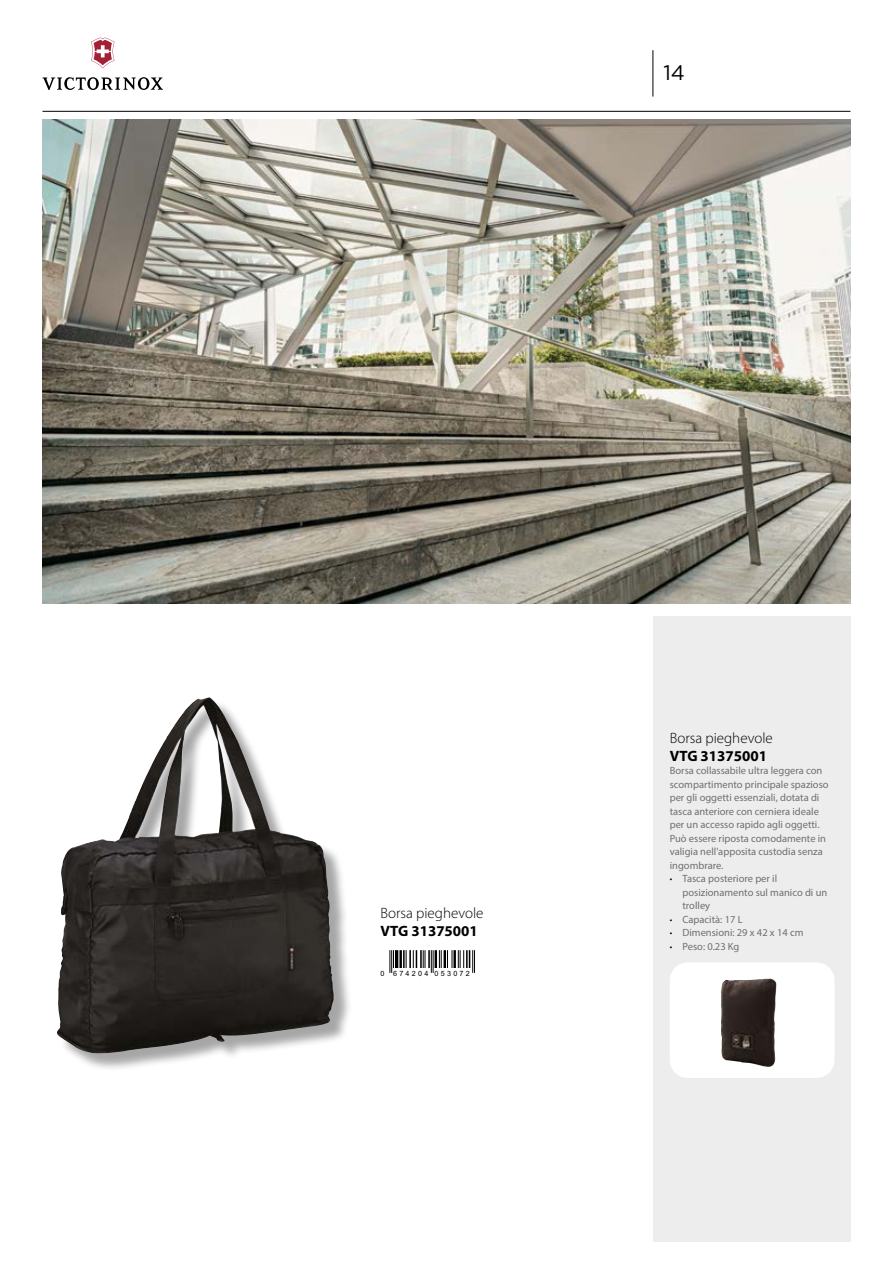
<style>
.page{position:relative;width:893px;height:1263px;background:#fff}
.page>*{position:absolute;margin:0;border:0;box-sizing:border-box;transform-origin:0 0}
.t1{font:21px "Gotham";color:#000}
.t2{font:300 15px "Myriad Pro";color:#000}
.t3{font:700 15px "Myriad Pro";color:#000}
.t4{font:10.5px/13.5px "Myriad Pro";color:#706f6f}
.t5{font:7.2px "Arial";letter-spacing:.32em;color:#000}
.s1{font-weight:300;font-stretch:condensed;color:#000}
</style>
<div class="page">
<div style="left:653px;top:617px;width:197px;height:625px;background:#ededed"></div>
<svg style="left:43px;top:77px;width:120px;height:13px"></svg>
<svg style="left:91px;top:38px;width:23px;height:30px"></svg>
<hr style="left:43px;top:111px;width:807px;height:1px;background:#000">
<hr style="left:653px;top:50px;width:1px;height:47px;background:#000">
<svg style="left:390px;top:950px;width:4px;height:23px"></svg>
<hr style="left:395px;top:950px;width:3px;height:18px;background:#000">
<hr style="left:399px;top:950px;width:3px;height:18px;background:#000">
<svg style="left:403px;top:950px;width:72px;height:23px"></svg>
<div style="left:60px;top:700px;width:292px;height:372px;background:#000;opacity:.35"></div>
<img style="left:57px;top:697px;width:151px;height:343px">
<div style="left:670px;top:962px;width:164px;height:116px;background:#fff;border-radius:18px"></div>
<img style="left:721px;top:978px;width:55px;height:89px">
<img style="left:43px;top:119px;width:807px;height:485px">
<h1 class="t1" style="left:663px;top:61px;width:23px">14</h1>
<h2 class="t2" style="left:380px;top:904px;width:105px">Borsa pieghevole</h2>
<h2 class="t3" style="left:380px;top:921px;width:99px">VTG 31375001</h2>
<p class="t5" style="left:380px;top:968px;width:91px">0 674204 053072</p>
<h2 class="t2" style="left:670px;top:729px;width:105px">Borsa pieghevole</h2>
<h2 class="t3" style="left:670px;top:746px;width:99px">VTG 31375001</h2>
<p class="t4" style="left:670px;top:764px;width:160px">Borsa collassabile ultra leggera con scompartimento principale spazioso per gli oggetti essenziali, dotata di tasca anteriore con cerniera ideale per un accesso rapido agli oggetti.<br>Può essere riposta comodamente in valigia nell'apposita custodia senza ingombrare.</p>
<p class="t4" style="left:682px;top:872px;width:146px;text-indent:-13px"><span class="s1">•</span> Tasca posteriore per il posizionamento sul manico di un trolley</p>
<p class="t4" style="left:670px;top:912px;width:74px"><span class="s1">•</span> Capacità: 17 L</p>
<p class="t4" style="left:670px;top:926px;width:135px"><span class="s1">•</span> Dimensioni: 29 x 42 x 14 cm</p>
<p class="t4" style="left:670px;top:939px;width:71px"><span class="s1">•</span> Peso: 0.23 Kg</p>
</div>
